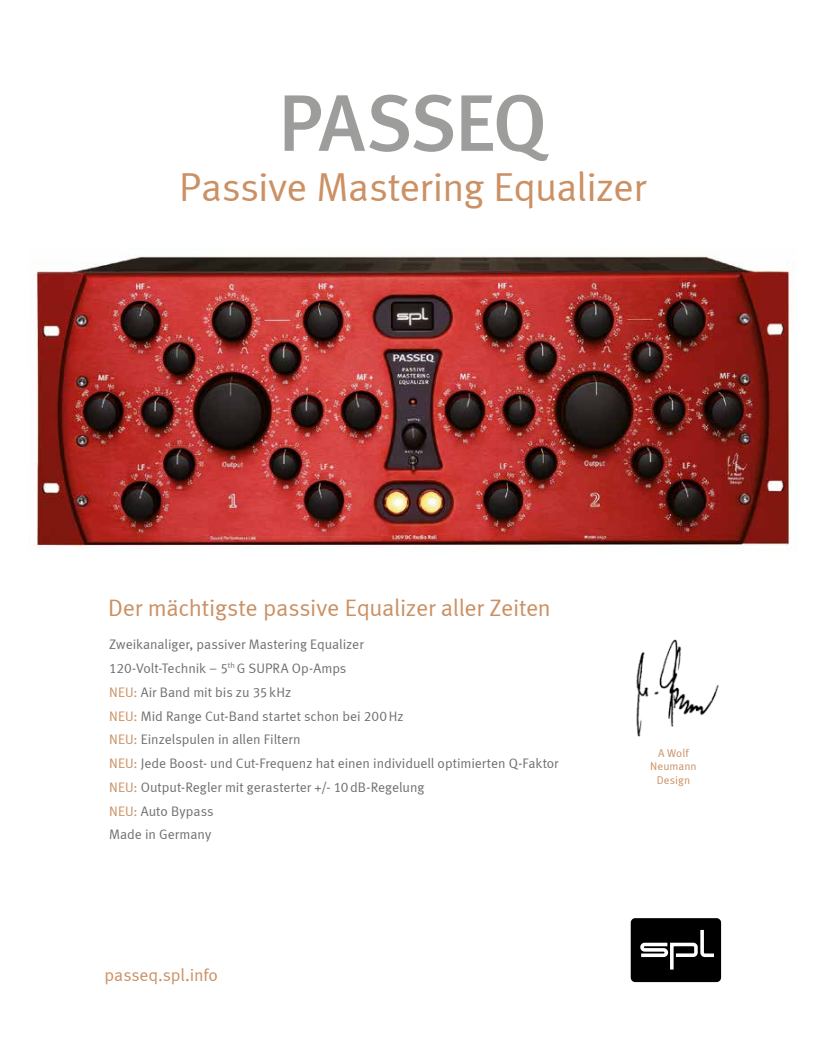
<style>
.page{position:relative;width:815px;height:1053px;background:#fff}
.page>*{position:absolute;margin:0;border:0;box-sizing:border-box;transform-origin:0 0}
.t1{font:80px "Meta Medium LF";letter-spacing:-.03em;color:#9d9d9c}
.t2{font:40.38px "Meta Normal LF";letter-spacing:-.015em;color:#cb9063}
.t3{font:23.75px "Meta Normal LF";letter-spacing:-.01em;color:#cb9063}
.t4{font:17.5px "Meta Normal LF";letter-spacing:-.01em;color:#cb9063}
.t5{font:13.75px/23.8px "Meta Normal LF";color:#706f6f}
.t6{font:11.25px/13.5px "Meta Normal LF";letter-spacing:.005em;color:#cb9063;text-align:center}
.s1{color:#cb9063}
</style>
<div class="page">
<div style="left:631px;top:918px;width:90px;height:63px;background:#000;border-radius:5px"></div>
<svg style="left:640px;top:929px;width:74px;height:41px"></svg>
<img style="left:33px;top:256px;width:764px;height:293px">
<img style="left:636px;top:639px;width:83px;height:98px">
<h1 class="t1" style="left:278px;top:77px;width:270px">PASSEQ</h1>
<h2 class="t2" style="left:179px;top:163px;width:468px">Passive Mastering Equalizer</h2>
<h3 class="t3" style="left:108px;top:594px;width:444px">Der mächtigste passive Equalizer aller Zeiten</h3>
<p class="t5" style="left:109px;top:632px;width:451px">Zweikanaliger, passiver Mastering Equalizer<br>120-Volt-Technik – 5<sup>th</sup> G SUPRA Op-Amps<br><span class="s1">NEU:</span> Air Band mit bis zu 35 kHz<br><span class="s1">NEU:</span> Mid Range Cut-Band startet schon bei 200 Hz<br><span class="s1">NEU:</span> Einzelspulen in allen Filtern<br><span class="s1">NEU:</span> Jede Boost- und Cut-Frequenz hat einen individuell optimierten Q-Faktor <span class="s1">NEU:</span> Output-Regler mit gerasterter +/- 10 dB-Regelung<br><span class="s1">NEU:</span> Auto Bypass<br>Made in Germany</p>
<p class="t4" style="left:105px;top:964px;width:115px">passeq.spl.info</p>
<p class="t6" style="left:650px;top:746px;width:48px">A Wolf<br>Neumann<br>Design</p>
</div>
